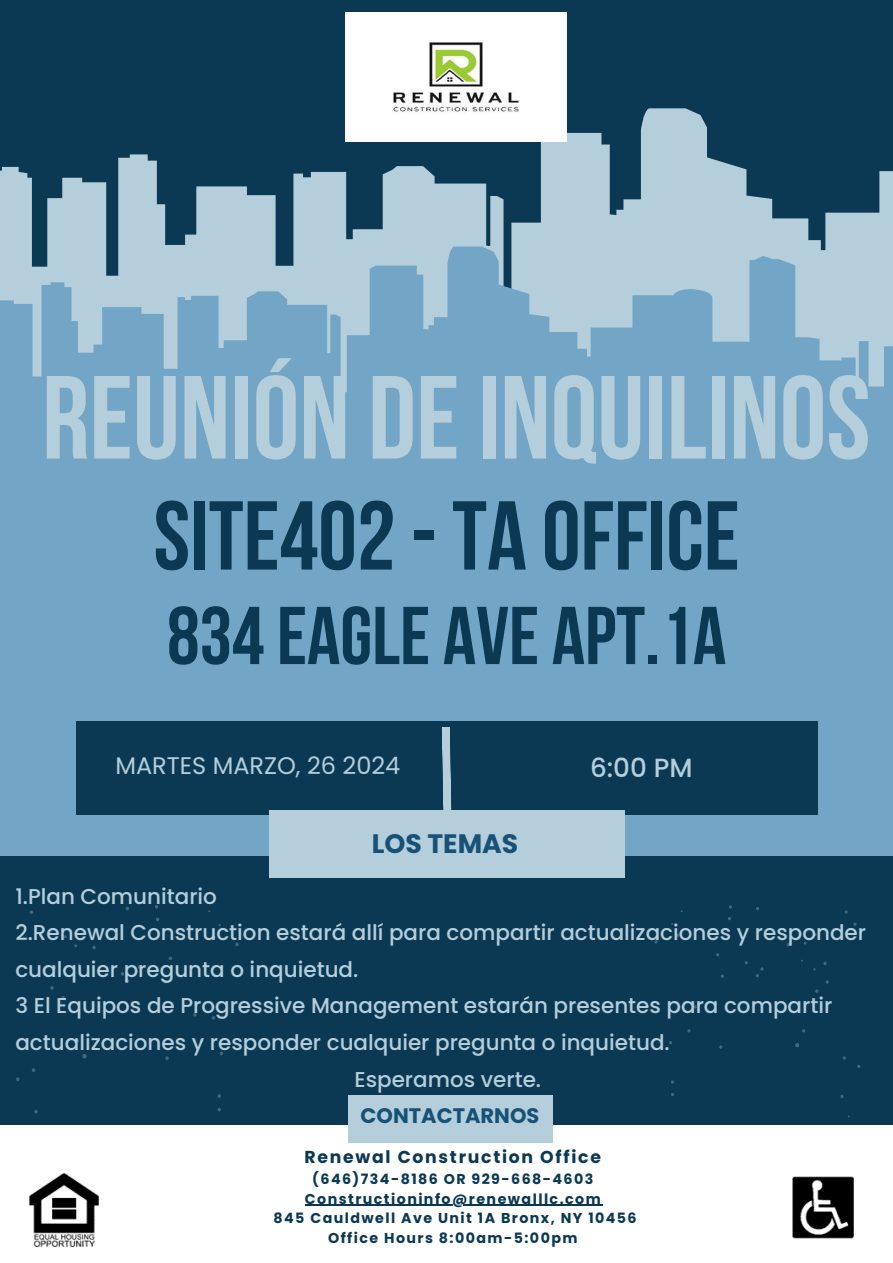
<style>
.page{position:relative;width:893px;height:1263px;background:#0b3954}
.page>*{position:absolute;margin:0;border:0;box-sizing:border-box;transform-origin:0 0}
.t1{font:117.9px "Bebas Neue Cyrillic";color:#b4cedc}
.t2{font:97.5px "Bebas Neue Cyrillic";color:#0b3954}
.t3{font:81.75px "Bebas Neue Cyrillic";color:#0b3954}
.t4{font:700 26.7px "Poppins";color:#175276}
.t5{font:500 26.25px "Poppins";color:#b4cedc}
.t6{font:24px "Poppins";color:#b4cedc}
.t7{font:500 21.45px "Poppins";color:#b4cedc}
.t8{font:700 21px "Poppins";color:#175276}
.t9{font:700 17.25px "Poppins";letter-spacing:.1em;color:#0b3954}
.t10{font:700 14.25px/19.6px "Poppins";letter-spacing:.1em;color:#0b3954;text-align:center}
</style>
<div class="page">
<svg style="left:0;top:108px;width:893px;height:139px"></svg>
<svg style="left:0;top:247px;width:893px;height:154px;background:#8cb5cd"></svg>
<svg style="left:16px;top:905px;width:223px;height:209px"></svg>
<svg style="left:654px;top:905px;width:207px;height:213px"></svg>
<div style="left:0;top:401px;width:893px;height:454px;background:#73a6c6"></div>
<div style="left:76px;top:721px;width:741px;height:94px;background:#0b3954"></div>
<div style="left:0;top:1125px;width:893px;height:138px;background:#fff"></div>
<div style="left:269px;top:810px;width:355px;height:68px;background:#b4cedc"></div>
<div style="left:348px;top:1096px;width:204px;height:47px;background:#b4cedc"></div>
<svg style="left:442px;top:727px;width:10px;height:83px"></svg>
<img style="left:29px;top:1174px;width:70px;height:72px">
<img style="left:792px;top:1176px;width:62px;height:63px">
<img style="left:346px;top:12px;width:220px;height:129px">
<hr style="left:305px;top:1204px;width:297px;height:2px;background:#0b3954">
<h1 class="t1" style="left:42px;top:370px;width:830px">REUNIÓN DEINQUILINOS</h1>
<h2 class="t2" style="left:154px;top:496px;width:587px">SITE402-TA OFFICE</h2>
<h3 class="t3" style="left:167px;top:603px;width:560px">834EAGLE AVE APT.1A</h3>
<p class="t6" style="left:115px;top:749px;width:286px">MARTES MARZO, 26 2024</p>
<p class="t4" style="left:372px;top:825px;width:148px">LOS TEMAS</p>
<p class="t5" style="left:590px;top:749px;width:104px">6:00 PM</p>
<p class="t7" style="left:15px;top:881px;width:203px">1.Plan Comunitario</p>
<p class="t7" style="left:15px;top:918px;width:852px">2.Renewal Construction estará allí para compartir actualizaciones y responder</p>
<p class="t7" style="left:15px;top:954px;width:344px">cualquier pregunta o inquietud.</p>
<p class="t7" style="left:15px;top:991px;width:818px">3 El Equipos de Progressive Management estarán presentes para compartir</p>
<p class="t7" style="left:15px;top:1027px;width:656px">actualizaciones y responder cualquier pregunta o inquietud.</p>
<p class="t7" style="left:354px;top:1064px;width:188px">Esperamos verte.</p>
<p class="t8" style="left:360px;top:1101px;width:180px">CONTACTARNOS</p>
<p class="t9" style="left:304px;top:1145px;width:298px">Renewal Construction Office</p>
<p class="t10" style="left:273px;top:1169px;width:365px">(646)734-8186 OR 929-668-4603<br>Constructioninfo@renewalllc.com<br>845 Cauldwell Ave Unit 1A Bronx, NY 10456<br>Office Hours 8:00am-5:00pm</p>
</div>
